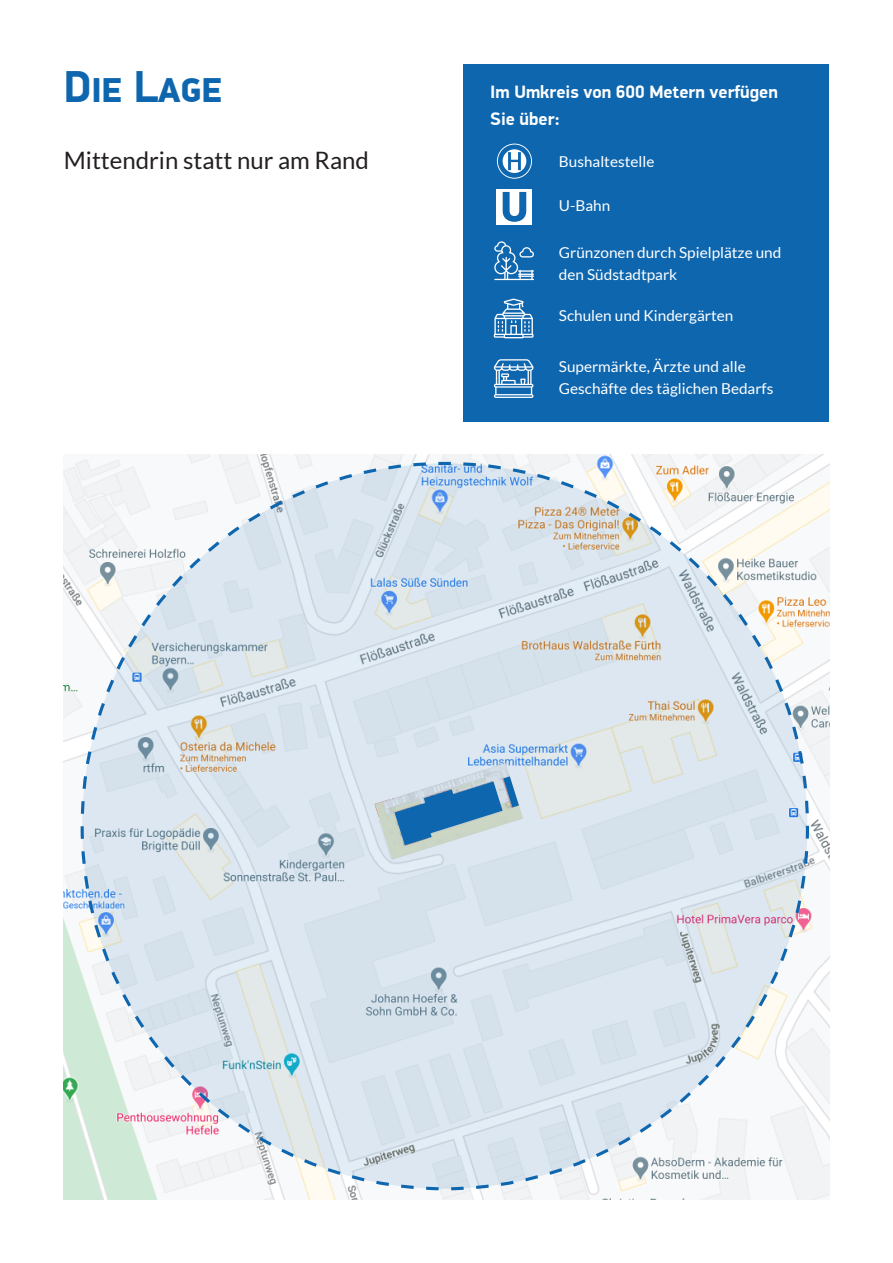
<style>
.page{position:relative;width:893px;height:1263px;background:#fff}
.page>*{position:absolute;margin:0;border:0;box-sizing:border-box;transform-origin:0 0}
.t1{font:700 45px "PF Din Display Pro";color:#0e66af}
.t2{font:24px "Lato";color:#231f20}
.t3{font:700 18px/27px "PF Din Display Pro";color:#fff}
.t4{font:15px/21.9px "Lato";color:#fff}
.s1{font-family:"Myriad Pro"}
</style>
<div class="page">
<div style="left:463px;top:64px;width:366px;height:357px;background:#0e66af"></div>
<svg style="left:494px;top:241px;width:40px;height:39px"></svg>
<svg style="left:494px;top:359px;width:40px;height:39px"></svg>
<svg style="left:494px;top:299px;width:40px;height:39px"></svg>
<div style="left:497px;top:189px;width:35px;height:35px;background:#fff"></div>
<svg style="left:503px;top:192px;width:23px;height:30px"></svg>
<svg style="left:497px;top:144px;width:35px;height:35px"></svg>
<svg style="left:498px;top:145px;width:33px;height:33px"></svg>
<div style="left:503px;top:149px;width:23px;height:24px;background:#fff;border-radius:50%"></div>
<svg style="left:508px;top:152px;width:13px;height:18px"></svg>
<img style="left:64px;top:455px;width:765px;height:744px">
<svg style="left:82px;top:463px;width:725px;height:726px;fill:#dce7f1"></svg>
<h1 class="t1" style="left:64px;top:59px;width:160px">DIE LAGE</h1>
<p class="t3" style="left:490px;top:78px;width:289px">Im Umkreis von 600 Metern verfügen<br>Sie über:</p>
<h2 class="t2" style="left:64px;top:147px;width:307px">Mittendrin statt nur am Rand</h2>
<p class="t4" style="left:559px;top:151px;width:97px">Bus<span class="s1">h</span>altestelle</p>
<p class="t4" style="left:559px;top:195px;width:53px">U-Bahn</p>
<p class="t4" style="left:559px;top:241px;width:224px">Grünzonen durch Spielplätze und den Südstadtpark</p>
<p class="t4" style="left:559px;top:305px;width:176px">Schulen und Kindergärten</p>
<p class="t4" style="left:559px;top:355px;width:216px">Supermärkte, Ärzte und alle<br>Geschäfte des täglichen Bedarfs</p>
</div>
